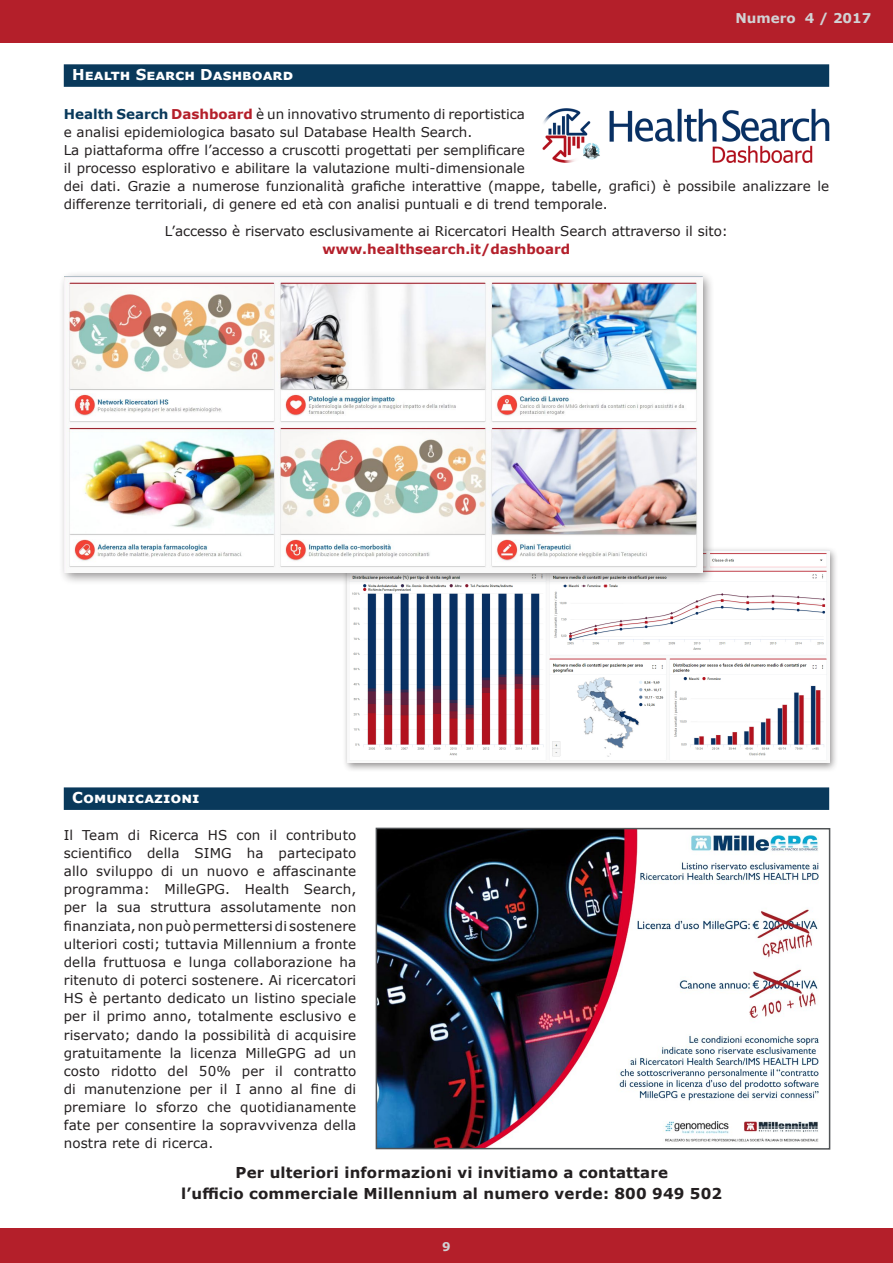
<style>
.page{position:relative;width:893px;height:1263px;background:#fff}
.page>*{position:absolute;margin:0;border:0;box-sizing:border-box;transform-origin:0 0}
.TXT_PARAGRAFO{font:700 15px "Verdana";letter-spacing:.01em;color:#231f20}
.TXT_PARAGRAFO-2{font:700 15px "Verdana";color:#fff}
.TXT_PARAGRAFO-3{font:13.5px/18.1px "Verdana";color:#231f20}
.TXT_PARAGRAFO-4{font:700 13.5px "Verdana";color:#b41f2a}
.t1{font:700 13.5px "Verdana";color:#d1d2d4}
.COLONNA_DESTRA{font:700 12px "Verdana";color:#d1d2d4}
.s1{font-weight:700;color:#09395b}
.s2{font-weight:700;color:#b41f2a}
</style>
<div class="page">
<div style="left:0;top:0;width:893px;height:43px;background:#b41f2a"></div>
<div style="left:0;top:1228px;width:893px;height:35px;background:#b41f2a"></div>
<div style="left:64px;top:787px;width:765px;height:23px;background:#09395b"></div>
<img style="left:379px;top:831px;width:440px;height:315px">
<div style="left:376px;top:828px;width:454px;height:321px;border:2px solid #505356"></div>
<div style="left:64px;top:64px;width:765px;height:23px;background:#09395b"></div>
<img style="left:542px;top:109px;width:287px;height:53px">
<div style="left:342px;top:546px;width:496px;height:227px;background:#231f20;opacity:.5"></div>
<img style="left:347px;top:551px;width:482px;height:212px">
<div style="left:58px;top:271px;width:657px;height:314px;background:#231f20;opacity:.5"></div>
<img style="left:65px;top:277px;width:637px;height:295px">
<p class="t1" style="left:735px;top:9px;width:138px">Numero 4 / 2017</p>
<p class="TXT_PARAGRAFO-2" style="left:72px;top:64px;width:223px">Health Search Dashboard</p>
<p class="TXT_PARAGRAFO-3" style="left:64px;top:105px;width:463px"><span class="s1">Health Search</span> <span class="s2">Dashboard</span> è un innovativo strumento di reportistica e analisi epidemiologica basato sul Database Health Search.</p>
<p class="TXT_PARAGRAFO-3" style="left:64px;top:141px;width:767px">La piattaforma offre l’accesso a cruscotti progettati per semplificare<br>il processo esplorativo e abilitare la valutazione multi-dimensionale<br>dei dati. Grazie a numerose funzionalità grafiche interattive (mappe, tabelle, grafici) è possibile analizzare le differenze territoriali, di genere ed età con analisi puntuali e di trend temporale.</p>
<p class="TXT_PARAGRAFO-3" style="left:165px;top:222px;width:565px">L’accesso è riservato esclusivamente ai Ricercatori Health Search attraverso il sito:</p>
<p class="TXT_PARAGRAFO-4" style="left:323px;top:239px;width:249px">www.healthsearch.it/dashboard</p>
<p class="TXT_PARAGRAFO-2" style="left:72px;top:787px;width:129px">Comunicazioni</p>
<p class="TXT_PARAGRAFO-3" style="left:64px;top:826px;width:294px;text-align:justify">Il Team di Ricerca HS con il contributo scientifico della SIMG ha partecipato allo sviluppo di un nuovo e affascinante programma: MilleGPG. Health Search, per la sua struttura assolutamente non finanziata, non può permettersi di sostenere ulteriori costi; tuttavia Millennium a fronte della fruttuosa e lunga collaborazione ha ritenuto di poterci sostenere. Ai ricercatori HS è pertanto dedicato un listino speciale per il primo anno, totalmente esclusivo e riservato; dando la possibilità di acquisire gratuitamente la licenza MilleGPG ad un costo ridotto del 50% per il contratto di manutenzione per il I anno al fine di premiare lo sforzo che quotidianamente fate per consentire la sopravvivenza della nostra rete di ricerca.</p>
<p class="TXT_PARAGRAFO" style="left:236px;top:1162px;width:434px">Per ulteriori informazioni vi invitiamo a contattare</p>
<p class="TXT_PARAGRAFO" style="left:181px;top:1183px;width:542px">l’ufficio commerciale Millennium al numero verde: 800 949 502</p>
<p class="COLONNA_DESTRA" style="left:442px;top:1238px;width:10px">9</p>
</div>
